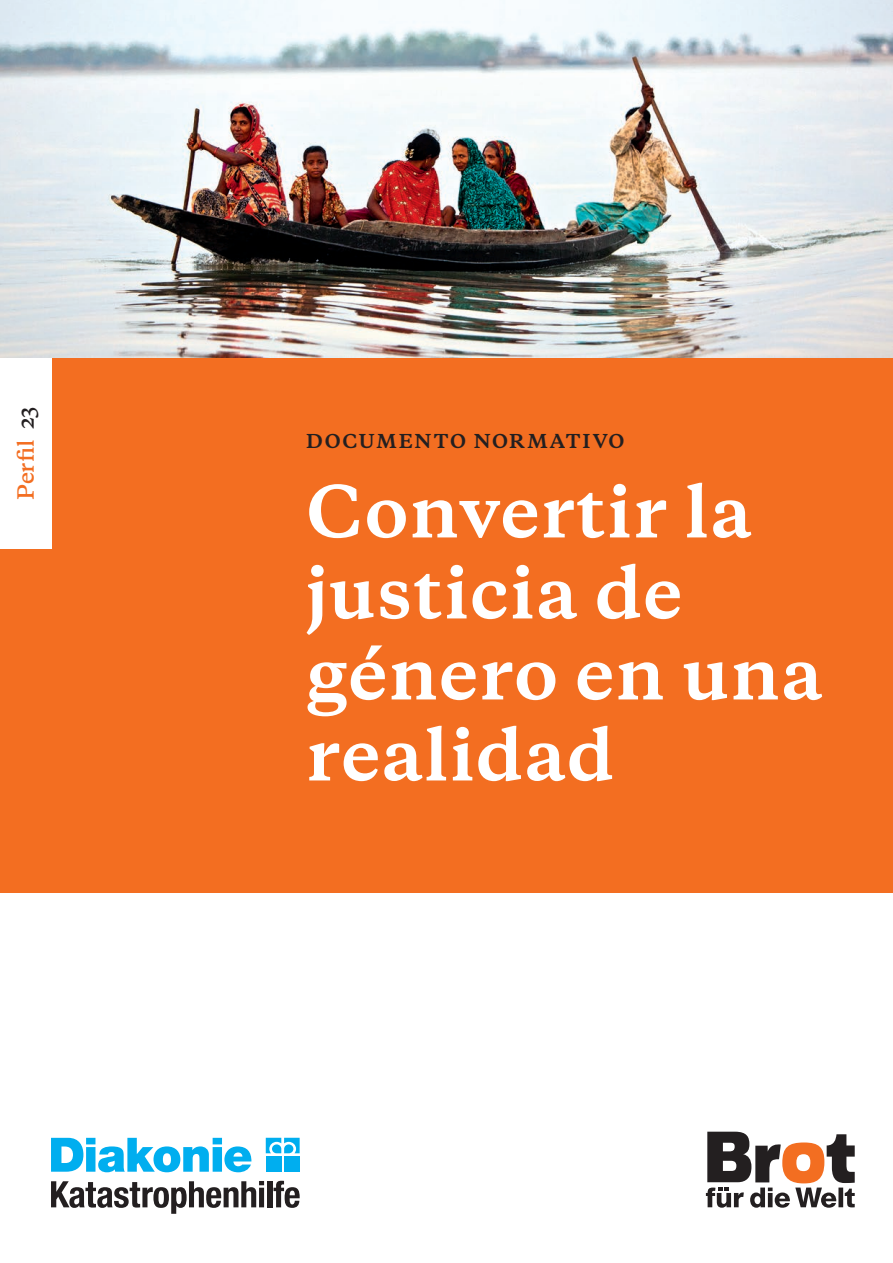
<style>
.page{position:relative;width:893px;height:1263px;background:#fff}
.page>*{position:absolute;margin:0;border:0;box-sizing:border-box;transform-origin:0 0}
.t1{font:700 67.5px/81px "Galaxie Copernicus";letter-spacing:.02em;color:#fff}
.t2{font:600 21px "Galaxie Copernicus";letter-spacing:-.02em;color:#f36e21}
.t3{font:700 18px "Galaxie Copernicus";letter-spacing:.1em;color:#231f20}
.s1{color:#231f20}
</style>
<div class="page">
<div style="left:0;top:357px;width:893px;height:536px;background:#f36e21"></div>
<div style="left:0;top:357px;width:51px;height:192px;background:#fff"></div>
<svg style="left:706px;top:1132px;width:149px;height:76px"></svg>
<img style="left:0;top:0;width:893px;height:357px">
<svg style="left:51px;top:1138px;width:200px;height:34px"></svg>
<svg style="left:266px;top:1138px;width:34px;height:15px"></svg>
<div style="left:266px;top:1156px;width:15px;height:16px;background:#00aeef"></div>
<div style="left:284px;top:1156px;width:16px;height:16px;background:#00aeef"></div>
<svg style="left:51px;top:1181px;width:213px;height:33px"></svg>
<div style="left:267px;top:1181px;width:5px;height:26px;background:#231f20"></div>
<svg style="left:273px;top:1181px;width:27px;height:27px"></svg>
<p class="t2" style="left:12px;top:499px;width:95px;rotate:-90deg">Perfil <span class="s1">23</span></p>
<p class="t3" style="left:306px;top:429px;width:320px">DOCUMENTO NORMATIVO</p>
<p class="t1" style="left:306px;top:472px;width:518px">Convertir la justicia de género en una realidad</p>
</div>
